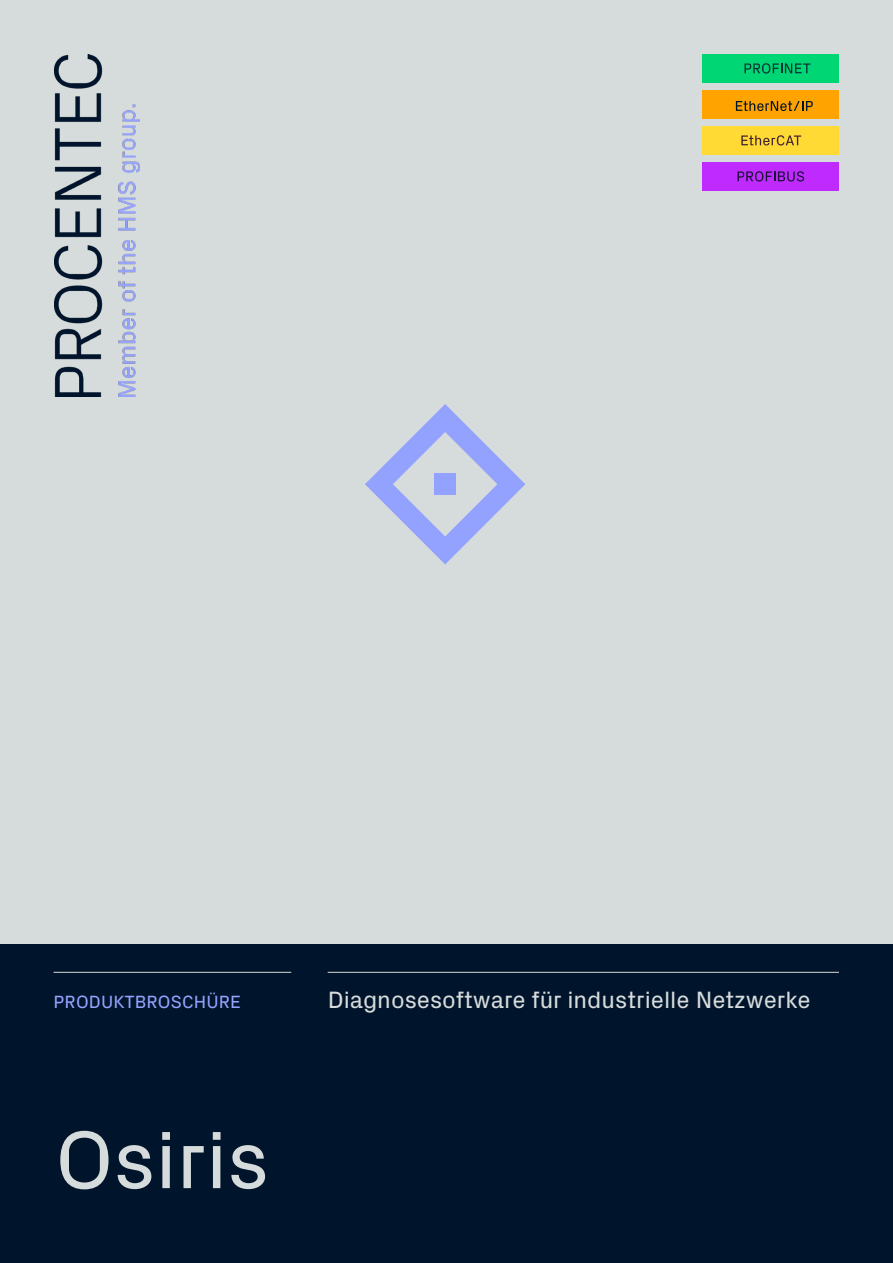
<style>
.page{position:relative;width:893px;height:1263px;background:#d6dbdb}
.page>*{position:absolute;margin:0;border:0;box-sizing:border-box;transform-origin:0 0}
.t1{font:82.5px "Px Grotesk";color:#d6dbdb}
.t2{font:24px "Px Grotesk";color:#d6dbdb}
.t3{font:18px "Px Grotesk";letter-spacing:.01em;color:#94a3ff}
</style>
<div class="page">
<div style="left:0;top:944px;width:893px;height:319px;background:#00142b"></div>
<hr style="left:54px;top:972px;width:237px;height:1px;background:#d6dbdb">
<hr style="left:328px;top:972px;width:511px;height:1px;background:#d6dbdb">
<div style="left:702px;top:90px;width:137px;height:29px;background:#ffa300"></div>
<svg style="left:736px;top:101px;width:77px;height:10px"></svg>
<div style="left:702px;top:54px;width:137px;height:29px;background:#00d673"></div>
<svg style="left:744px;top:63px;width:66px;height:11px"></svg>
<div style="left:702px;top:126px;width:137px;height:29px;background:#ffda35"></div>
<svg style="left:741px;top:135px;width:60px;height:11px"></svg>
<div style="left:702px;top:162px;width:137px;height:29px;background:#bf2bff"></div>
<svg style="left:737px;top:171px;width:67px;height:11px"></svg>
<img style="left:54px;top:54px;width:85px;height:342px">
<svg style="left:365px;top:404px;width:160px;height:160px"></svg>
<div style="left:434px;top:473px;width:22px;height:22px;background:#94a2ff"></div>
<p class="t3" style="left:54px;top:989px;width:189px">PRODUKTBROSCHÜRE</p>
<p class="t2" style="left:328px;top:982px;width:484px">Diagnosesoftware für industrielle Netzwerke</p>
<h1 class="t1" style="left:55px;top:1100px;width:215px">Osiris</h1>
</div>
